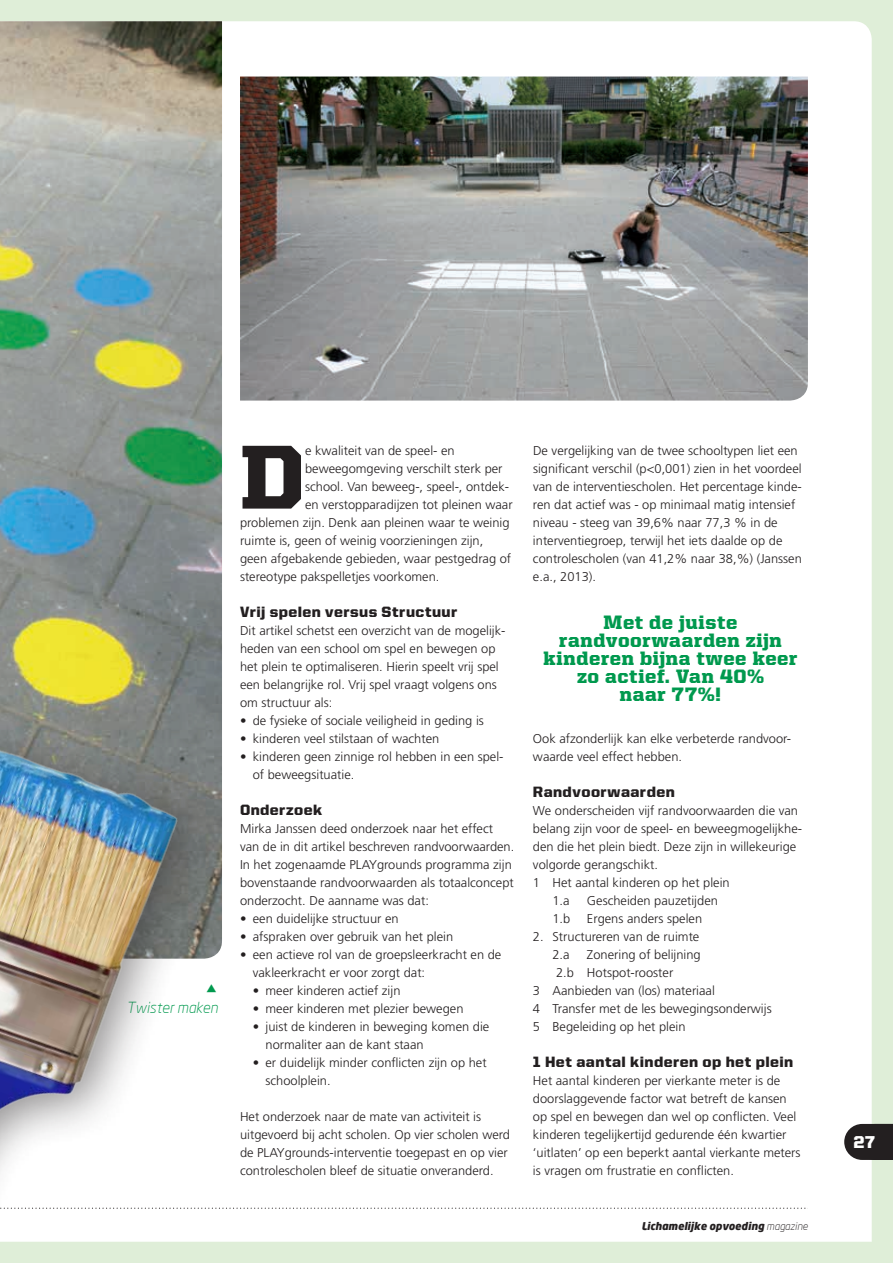
<style>
.page{position:relative;width:893px;height:1263px;background:#dfeed8}
.page>*{position:absolute;margin:0;border:0;box-sizing:border-box;transform-origin:0 0}
.t1{font:900 91.05px "United Serif Reg";color:#231f20}
.t2{font:900 19.5px/18px "United Serif Reg";letter-spacing:.03em;color:#00994e;text-align:center}
.t3{font:900 17.25px "United Sans Reg";color:#fff}
.t4{font:900 15px "United Sans Reg";letter-spacing:.025em;color:#231f20}
.t5{font:italic 300 15px "Neo Sans";color:#00994e}
.t6{font:300 12.75px/18px "Frutiger LT Std";color:#231f20}
.t7{font:italic 900 10.5px "Neo Sans";color:#231f20}
.s1{font-weight:300}
</style>
<div class="page">
<div style="left:222px;top:21px;width:650px;height:1221px;background:#fff"></div>
<img style="left:0;top:21px;width:222px;height:631px">
<img style="left:240px;top:77px;width:568px;height:324px">
<img style="left:0;top:652px;width:328px;height:590px">
<svg style="left:844px;top:1124px;width:49px;height:36px;background:#353132"></svg>
<svg style="left:0;top:1207px;width:808px;height:2px;background:#e0e0e0"></svg>
<svg style="left:207px;top:984px;width:9px;height:8px"></svg>
<p class="t5" style="left:126px;top:998px;width:93px">Twister maken</p>
<h1 class="t1" style="left:240px;top:427px;width:67px">D</h1>
<p class="t6" style="left:305px;top:441px;width:151px">e kwaliteit van de speel- en</p>
<p class="t6" style="left:305px;top:459px;width:199px">beweegomgeving verschilt sterk per</p>
<p class="t6" style="left:305px;top:477px;width:205px">school. Van beweeg-, speel-, ontdek-</p>
<p class="t6" style="left:305px;top:495px;width:209px">en verstopparadijzen tot pleinen waar</p>
<p class="t6" style="left:240px;top:513px;width:271px">problemen zijn. Denk aan pleinen waar te weinig</p>
<p class="t6" style="left:240px;top:531px;width:245px">ruimte is, geen of weinig voorzieningen zijn,</p>
<p class="t6" style="left:240px;top:549px;width:273px">geen afgebakende gebieden, waar pestgedrag of</p>
<p class="t6" style="left:240px;top:567px;width:201px">stereotype pakspelletjes voorkomen.</p>
<p class="t4" style="left:240px;top:603px;width:219px">Vrij spelen versus Structuur</p>
<p class="t6" style="left:240px;top:621px;width:267px">Dit artikel schetst een overzicht van de mogelijk&shy;heden van een school om spel en bewegen op het plein te optimaliseren. Hierin speelt vrij spel een belangrijke rol. Vrij spel vraagt volgens ons om structuur als:</p>
<p class="t6" style="left:240px;top:711px;width:245px">• de fysieke of sociale veiligheid in geding is</p>
<p class="t6" style="left:240px;top:729px;width:201px">• kinderen veel stilstaan of wachten</p>
<p class="t6" style="left:253px;top:747px;width:252px;text-indent:-13px">• kinderen geen zinnige rol hebben in een spel&shy;of beweegsituatie.</p>
<p class="t4" style="left:240px;top:801px;width:84px">Onderzoek</p>
<p class="t6" style="left:240px;top:819px;width:276px">Mirka Janssen deed onderzoek naar het effect van de in dit artikel beschreven randvoorwaarden.<br>In het zogenaamde PLAYgrounds programma zijn bovenstaande randvoorwaarden als totaalconcept onderzocht. De aanname was dat:</p>
<p class="t6" style="left:240px;top:909px;width:160px">• een duidelijke structuur en</p>
<p class="t6" style="left:240px;top:927px;width:215px">• afspraken over gebruik van het plein</p>
<p class="t6" style="left:253px;top:945px;width:250px;text-indent:-13px">• een actieve rol van de groepsleerkracht en de vakleerkracht er voor zorgt dat:</p>
<p class="t6" style="left:253px;top:981px;width:149px">• meer kinderen actief zijn</p>
<p class="t6" style="left:253px;top:999px;width:212px">• meer kinderen met plezier bewegen</p>
<p class="t6" style="left:266px;top:1017px;width:225px;text-indent:-13px">• juist de kinderen in beweging komen die normaliter aan de kant staan</p>
<p class="t6" style="left:266px;top:1053px;width:223px;text-indent:-13px">• er duidelijk minder conflicten zijn op het schoolplein.</p>
<p class="t6" style="left:240px;top:1107px;width:272px">Het onderzoek naar de mate van activiteit is uitgevoerd bij acht scholen. Op vier scholen werd de PLAYgrounds-interventie toegepast en op vier controlescholen bleef de situatie onveranderd.</p>
<p class="t6" style="left:533px;top:441px;width:270px">De vergelijking van de twee schooltypen liet een significant verschil (p&lt;0,001) zien in het voordeel van de interventiescholen. Het percentage kinde&shy;ren dat actief was - op minimaal matig intensief niveau - steeg van 39,6% naar 77,3 % in de interventiegroep, terwijl het iets daalde op de controlescholen (van 41,2% naar 38,%) (Janssen e.a., 2013).</p>
<h2 class="t2" style="left:544px;top:612px;width:255px">Met de juiste randvoorwaarden zijn kinderen bijna twee keer zo actief. Van 40%<br>naar 77%!</h2>
<p class="t6" style="left:533px;top:729px;width:260px">Ook afzonderlijk kan elke verbeterde randvoor&shy;waarde veel effect hebben.</p>
<p class="t4" style="left:533px;top:783px;width:143px">Randvoorwaarden</p>
<p class="t6" style="left:533px;top:801px;width:266px">We onderscheiden vijf randvoorwaarden die van</p>
<p class="t6" style="left:533px;top:819px;width:271px">belang zijn voor de speel- en beweegmogelijkhe-</p>
<p class="t6" style="left:533px;top:837px;width:265px">den die het plein biedt. Deze zijn in willekeurige</p>
<p class="t6" style="left:533px;top:855px;width:126px">volgorde gerangschikt.</p>
<p class="t6" style="left:533px;top:873px;width:198px">1 Het aantal kinderen op het plein</p>
<p class="t6" style="left:552px;top:891px;width:19px">1.a</p>
<p class="t6" style="left:587px;top:891px;width:132px">Gescheiden pauzetijden</p>
<p class="t6" style="left:552px;top:909px;width:19px">1.b</p>
<p class="t6" style="left:587px;top:909px;width:117px">Ergens anders spelen</p>
<p class="t6" style="left:552px;top:927px;width:148px;text-indent:-19px">2. Structureren van de ruimte<br>2.a</p>
<p class="t6" style="left:587px;top:945px;width:115px">Zonering of belijning</p>
<p class="t6" style="left:556px;top:963px;width:119px">2.b Hotspot-rooster</p>
<p class="t6" style="left:533px;top:981px;width:183px">3 Aanbieden van (los) materiaal</p>
<p class="t6" style="left:533px;top:999px;width:240px">4 Transfer met de les bewegingsonderwijs</p>
<p class="t6" style="left:533px;top:1017px;width:154px">5 Begeleiding op het plein</p>
<p class="t4" style="left:533px;top:1053px;width:262px">1 Het aantal kinderen op het plein</p>
<p class="t6" style="left:533px;top:1071px;width:269px">Het aantal kinderen per vierkante meter is de doorslaggevende factor wat betreft de kansen op spel en bewegen dan wel op conflicten. Veel kinderen tegelijkertijd gedurende één kwartier ‘uitlaten’ op een beperkt aantal vierkante meters is vragen om frustratie en conflicten.</p>
<p class="t7" style="left:641px;top:1219px;width:168px">Lichamelijke opvoeding <span class="s1">magazine</span></p>
<h3 class="t3" style="left:853px;top:1133px;width:23px">27</h3>
</div>
